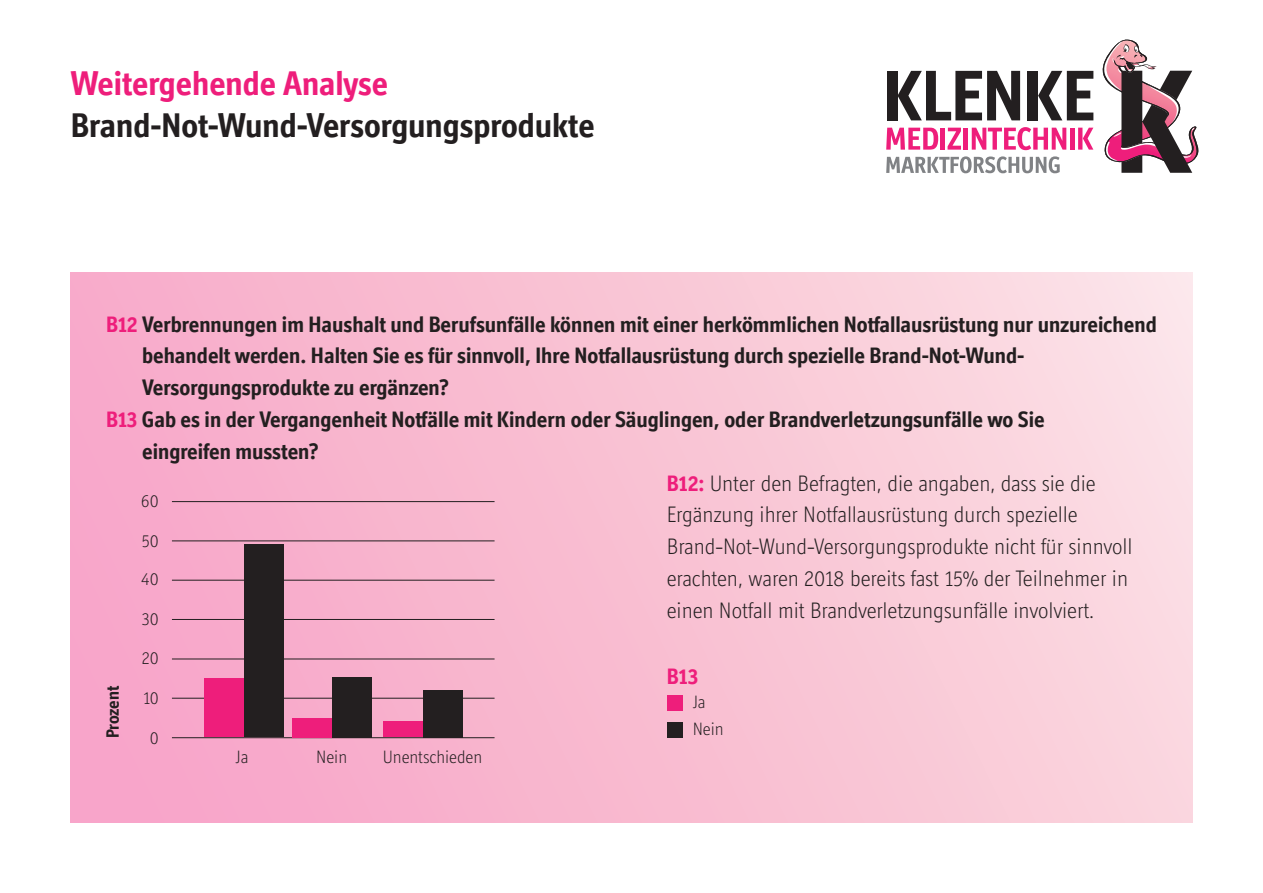
<style>
.page{position:relative;width:1263px;height:893px;background:#fff}
.page>*{position:absolute;margin:0;border:0;box-sizing:border-box;transform-origin:0 0}
.t1{font:700 34.5px "Officina Display ITC Std";color:#231f20}
.t2{font:700 34.5px "Officina Display ITC Std";color:#ee1e7b}
.t3{font:700 22.5px "Officina Display ITC Std";color:#231f20}
.t4{font:300 22.5px/31.8px "Officina Display ITC Std";color:#231f20}
.t5{font:700 22.5px "Officina Display ITC Std";color:#ee1e7b}
.t6{font:300 18px/27px "Officina Display ITC Std";color:#231f20}
.t7{font:700 18px "Officina Display ITC Std";letter-spacing:-.02em;color:#231f20}
.s1{color:#ee1e7b}
.s2{font-weight:700;color:#ee1e7b}
</style>
<div class="page">
<svg style="left:886px;top:128px;width:52px;height:22px"></svg>
<div style="left:940px;top:128px;width:5px;height:22px;background:#ee1e7b"></div>
<svg style="left:947px;top:128px;width:14px;height:22px"></svg>
<hr style="left:964px;top:128px;width:4px;height:22px;background:#ee1e7b">
<svg style="left:972px;top:127px;width:94px;height:23px"></svg>
<hr style="left:1070px;top:128px;width:4px;height:22px;background:#ee1e7b">
<svg style="left:1078px;top:128px;width:15px;height:22px"></svg>
<svg style="left:886px;top:156px;width:174px;height:17px"></svg>
<svg style="left:1102px;top:39px;width:97px;height:134px"></svg>
<div style="left:1028px;top:71px;width:10px;height:49px;background:#231f20"></div>
<svg style="left:1038px;top:71px;width:55px;height:49px"></svg>
<div style="left:887px;top:71px;width:10px;height:49px;background:#231f20"></div>
<svg style="left:897px;top:71px;width:123px;height:49px"></svg>
<div style="left:71px;top:272px;width:1121px;height:550px;background:linear-gradient(to right,#f7a4c6,#fbdce1)"></div>
<div style="left:667px;top:696px;width:15px;height:15px;background:#ee1e7b"></div>
<div style="left:667px;top:723px;width:15px;height:15px;background:#231f20"></div>
<hr style="left:172px;top:737px;width:323px;height:1px;background:#231f20">
<hr style="left:172px;top:698px;width:323px;height:1px;background:#231f20">
<hr style="left:172px;top:659px;width:323px;height:1px;background:#231f20">
<hr style="left:172px;top:619px;width:323px;height:1px;background:#231f20">
<hr style="left:172px;top:580px;width:323px;height:1px;background:#231f20">
<hr style="left:172px;top:540px;width:323px;height:1px;background:#231f20">
<hr style="left:172px;top:501px;width:323px;height:1px;background:#231f20">
<div style="left:204px;top:678px;width:40px;height:59px;background:#ee1e7b"></div>
<div style="left:244px;top:544px;width:40px;height:193px;background:#231f20"></div>
<div style="left:383px;top:722px;width:40px;height:15px;background:#ee1e7b"></div>
<div style="left:423px;top:690px;width:40px;height:47px;background:#231f20"></div>
<div style="left:332px;top:677px;width:40px;height:60px;background:#231f20"></div>
<div style="left:292px;top:718px;width:40px;height:19px;background:#ee1e7b"></div>
<h1 class="t2" style="left:71px;top:63px;width:319px">Weitergehende Analyse</h1>
<h1 class="t1" style="left:71px;top:105px;width:525px">Brand-Not-Wund-Versorgungsprodukte</h1>
<p class="t3" style="left:106px;top:311px;width:1052px"><span class="s1">B12</span> Verbrennungen im Haushalt und Berufsunfälle können mit einer herkömmlichen Notfallausrüstung nur unzureichend</p>
<p class="t3" style="left:142px;top:343px;width:884px">behandelt werden. Halten Sie es für sinnvoll, Ihre Notfallausrüstung durch spezielle Brand-Not-Wund-</p>
<p class="t3" style="left:142px;top:375px;width:309px">Versorgungsprodukte zu ergänzen?</p>
<p class="t3" style="left:106px;top:406px;width:940px"><span class="s1">B13</span> Gab es in der Vergangenheit Notfälle mit Kindern oder Säuglingen, oder Brandverletzungsunfälle wo Sie</p>
<p class="t3" style="left:142px;top:438px;width:178px">eingreifen mussten?</p>
<p class="t7" style="left:102px;top:738px;width:54px;rotate:-90deg">Prozent</p>
<p class="t6" style="left:141px;top:487px;width:19px">60</p>
<p class="t6" style="left:142px;top:527px;width:18px">50</p>
<p class="t6" style="left:141px;top:565px;width:19px">40</p>
<p class="t6" style="left:142px;top:605px;width:18px">30</p>
<p class="t6" style="left:142px;top:644px;width:18px">20</p>
<p class="t6" style="left:143px;top:684px;width:17px">10</p>
<p class="t6" style="left:150px;top:724px;width:10px">0</p>
<p class="t6" style="left:236px;top:743px;width:14px">Ja</p>
<p class="t6" style="left:316px;top:743px;width:32px">Nein</p>
<p class="t6" style="left:383px;top:743px;width:101px">Unentschieden</p>
<p class="t4" style="left:667px;top:467px;width:467px"><span class="s2">B12:</span> Unter den Befragten, die angaben, dass sie die Ergänzung ihrer Notfallausrüstung durch spezielle Brand-Not-Wund-Versorgungsprodukte nicht für sinnvoll erachten, waren 2018 bereits fast 15% der Teilnehmer in einen Notfall mit Brandverletzungsunfälle involviert.</p>
<p class="t5" style="left:667px;top:663px;width:33px">B13</p>
<p class="t6" style="left:693px;top:688px;width:32px">Ja<br>Nein</p>
</div>
